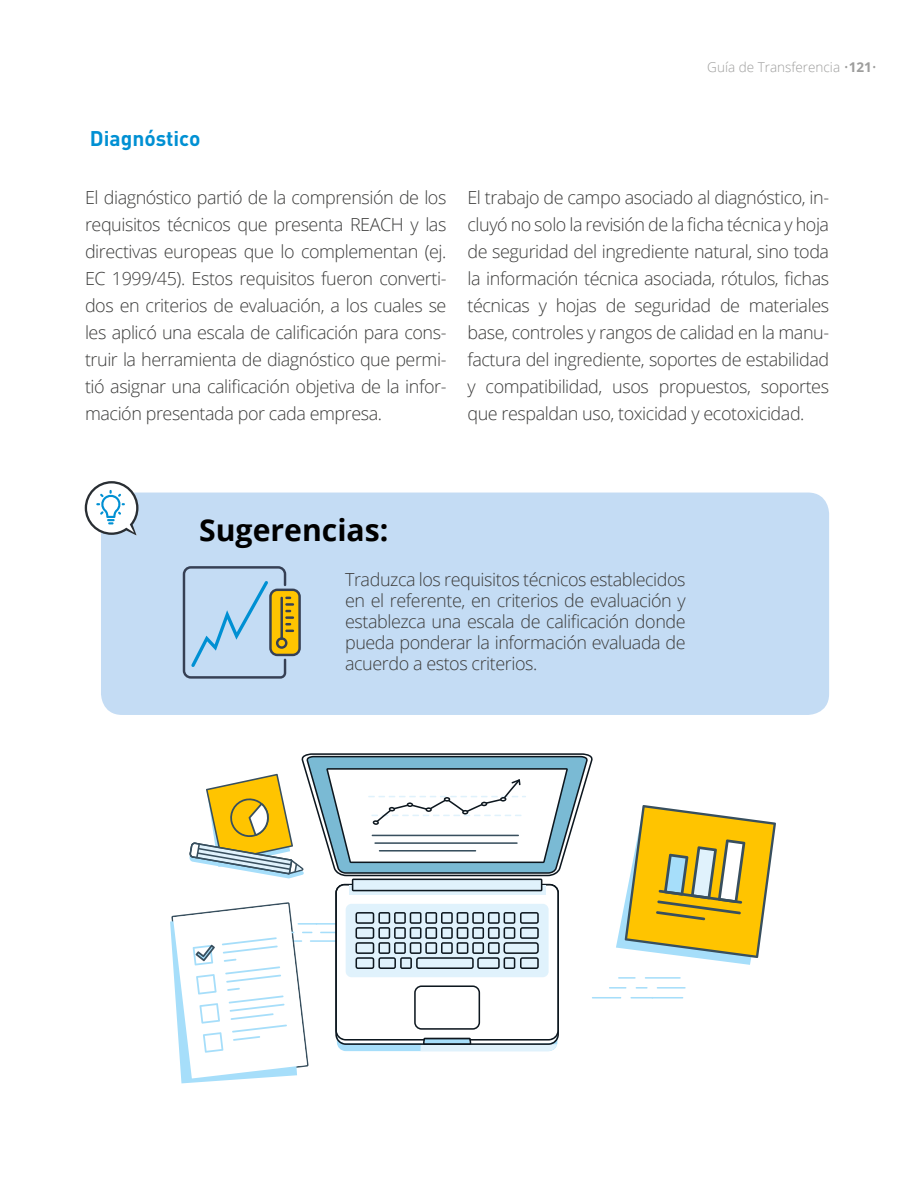
<style>
.page{position:relative;width:918px;height:1188px;background:#fff}
.page>*{position:absolute;margin:0;border:0;box-sizing:border-box;transform-origin:0 0}
.t1{font:700 30.15px "Open Sans";color:#000}
.t2{font:700 21px "DIN Pro";color:#0090d3}
.t3{font:300 18px/27px "Open Sans";letter-spacing:-.025em;color:#3c3c3b;text-align:justify}
.t4{font:300 13.5px "Open Sans";color:#9d9d9c}
.s1{font-weight:700}
</style>
<div class="page">
<div style="left:101px;top:493px;width:728px;height:222px;background:#c4dcf4;border-radius:21px"></div>
<svg style="left:85px;top:481px;width:53px;height:55px"></svg>
<hr style="left:657px;top:987px;width:29px;height:2px;background:#a6defa">
<svg style="left:636px;top:987px;width:12px;height:2px"></svg>
<svg style="left:609px;top:987px;width:17px;height:2px"></svg>
<hr style="left:645px;top:977px;width:36px;height:2px;background:#a6defa">
<svg style="left:618px;top:977px;width:18px;height:2px"></svg>
<hr style="left:652px;top:997px;width:31px;height:2px;background:#a6defa">
<hr style="left:630px;top:997px;width:23px;height:2px;background:#a6defa">
<hr style="left:592px;top:997px;width:29px;height:2px;background:#a6defa">
<svg style="left:616px;top:805px;width:160px;height:160px"></svg>
<svg style="left:170px;top:753px;width:423px;height:330px"></svg>
<hr style="left:372px;top:835px;width:147px;height:1px;background:#384f5e">
<hr style="left:374px;top:842px;width:144px;height:2px;background:#384f5e">
<hr style="left:379px;top:850px;width:97px;height:2px;background:#384f5e">
<svg style="left:183px;top:566px;width:118px;height:113px"></svg>
<p class="t4" style="left:707px;top:58px;width:171px">Guía de Transferencia •<span class="s1">121</span>•</p>
<p class="t2" style="left:90px;top:124px;width:112px">Diagnóstico</p>
<p class="t3" style="left:85px;top:184px;width:363px">El diagnóstico partió de la comprensión de los requisitos técnicos que presenta REACH y las directivas europeas que lo complementan (ej.<br>EC 1999/45). Estos requisitos fueron converti&shy;dos en criterios de evaluación, a los cuales se les aplicó una escala de calificación para cons&shy;truir la herramienta de diagnóstico que permi&shy;tió asignar una calificación objetiva de la infor&shy;mación presentada por cada empresa.</p>
<p class="t3" style="left:468px;top:184px;width:363px">El trabajo de campo asociado al diagnóstico, in&shy;cluyó no solo la revisión de la ficha técnica y hoja de seguridad del ingrediente natural, sino toda la información técnica asociada, rótulos, fichas técnicas y hojas de seguridad de materiales base, controles y rangos de calidad en la manu&shy;factura del ingrediente, soportes de estabilidad y compatibilidad, usos propuestos, soportes que respaldan uso, toxicidad y ecotoxicidad.</p>
<h1 class="t1" style="left:199px;top:509px;width:191px">Sugerencias:</h1>
<p class="t3" style="left:345px;top:569px;width:342px;line-height:21px">Traduzca los requisitos técnicos establecidos en el referente, en criterios de evaluación y establezca una escala de calificación donde pueda ponderar la información evaluada de acuerdo a estos criterios.</p>
</div>
